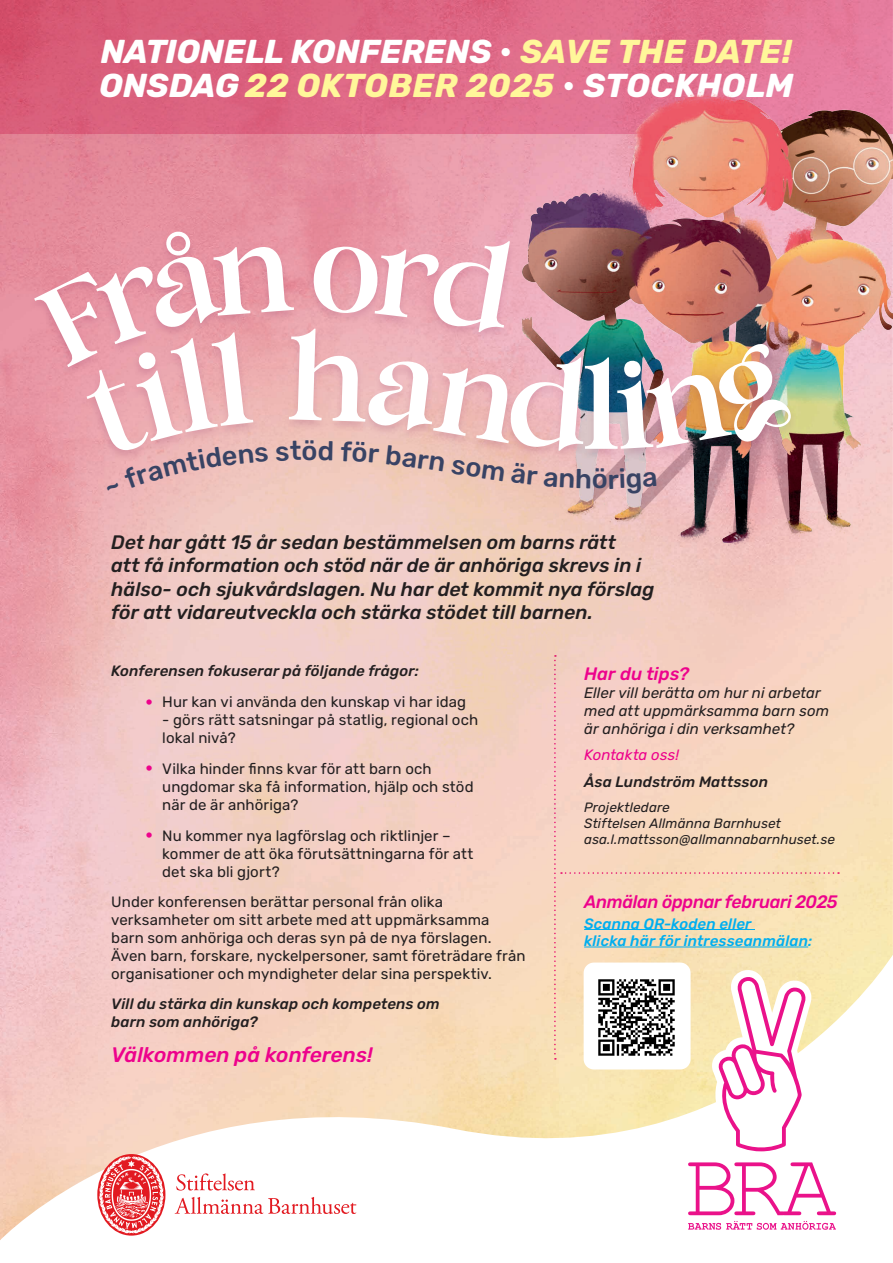
<style>
.page{position:relative;width:893px;height:1263px;background:#fff}
.page>*{position:absolute;margin:0;border:0;box-sizing:border-box;transform-origin:0 0}
.t1{font:127.5px "cinemasunday";color:#fff}
.t2{font:italic 700 33px/34.2px "Rubik";color:#fff}
.t3{font:500 27px "Rubik";color:#384364}
.t4{font:italic 500 21px "Rubik";color:#ed028c}
.t5{font:italic 500 19.5px/23.4px "Rubik";color:#231f20}
.t6{font:italic 500 18px "Rubik";letter-spacing:-.015em;color:#ed028c}
.t7{font:15px/18px "Rubik";letter-spacing:.005em;color:#231f20}
.t8{font:italic 500 15px/18px "Rubik";letter-spacing:.01em;color:#231f20}
.t9{font:italic 15px/18px "Rubik";letter-spacing:.005em;color:#231f20}
.t10{font:italic 500 15px/17.5px "Rubik";letter-spacing:.01em;color:#00aeef}
.t11{font:italic 15px "Rubik";letter-spacing:-.005em;color:#ed028c}
.t12{font:italic 13.5px/16.2px "Rubik";letter-spacing:.01em;color:#231f20}
.s1{font-style:normal}
.s2{color:#fff79a}
.s3{font-weight:700;font-size:21px;color:#ed028c}
</style>
<div class="page">
<img style="left:0;top:134px;width:893px;height:1106px">
<div style="left:0;top:0;width:893px;height:134px;background:linear-gradient(to right,#d75873,#e57a9a)"></div>
<svg style="left:688px;top:1221px;width:148px;height:9px"></svg>
<svg style="left:176px;top:1173px;width:79px;height:17px"></svg>
<svg style="left:175px;top:1197px;width:181px;height:17px"></svg>
<svg style="left:99px;top:1156px;width:65px;height:77px"></svg>
<svg style="left:554px;top:655px;width:285px;height:560px"></svg>
<div style="left:584px;top:962px;width:107px;height:107px;background:#fff;border-radius:10px"></div>
<img style="left:494px;top:88px;width:399px;height:465px">
<div style="left:28px;top:229px;width:770px;height:232px;background:#8a2d62;opacity:.2"></div>
<img style="left:598px;top:979px;width:77px;height:77px">
<img style="left:615px;top:340px;width:182px;height:109px">
<svg style="left:34px;top:226px;width:557px;height:264px;background:#e3a2aa"></svg>
<svg style="left:609px;top:468px;width:47px;height:26px"></svg>
<h2 class="t2" style="left:99px;top:35px;width:695px">NATIONELL KONFERENS <span class="s1">•</span> <span class="s2">SAVE THE DATE!<br></span>ONSDAG <span class="s2">22 OKTOBER 2025</span> <span class="s1">•</span> STOCKHOLM</h2>
<h3 class="t3" style="left:301px;top:435px;width:18px">ö</h3>
<h1 class="t1" style="left:584px;top:344px;width:35px">l</h1>
<h3 class="t3" style="left:592px;top:464px;width:18px">ö</h3>
<h3 class="t5" style="left:111px;top:531px;width:545px">Det har gått 15 år sedan bestämmelsen om barns rätt<br>att få information och stöd när de är anhöriga skrevs in i hälso- och sjukvårdslagen. Nu har det kommit nya förslag för att vidareutveckla och stärka stödet till barnen.</h3>
<p class="t8" style="left:111px;top:663px;width:309px">Konferensen fokuserar på följande frågor:</p>
<p class="t7" style="left:145px;top:693px;width:322px"><span class="s3">•</span> Hur kan vi använda den kunskap vi har idag</p>
<p class="t7" style="left:162px;top:711px;width:317px">- görs rätt satsningar på statlig, regional och lokal nivå?</p>
<p class="t7" style="left:162px;top:760px;width:313px;text-indent:-17px"><span class="s3">•</span> Vilka hinder finns kvar för att barn och ungdomar ska få information, hjälp och stöd när de är anhöriga?</p>
<p class="t7" style="left:162px;top:827px;width:313px;text-indent:-17px"><span class="s3">•</span> Nu kommer nya lagförslag och riktlinjer – kommer de att öka förutsättningarna för att det ska bli gjort?</p>
<p class="t7" style="left:111px;top:893px;width:416px">Under konferensen berättar personal från olika verksamheter om sitt arbete med att uppmärksamma barn som anhöriga och deras syn på de nya förslagen.<br>Även barn, forskare, nyckelpersoner, samt företrädare från organisationer och myndigheter delar sina perspektiv.</p>
<p class="t8" style="left:111px;top:996px;width:330px">Vill du stärka din kunskap och kompetens om barn som anhöriga?</p>
<h3 class="t4" style="left:111px;top:1042px;width:263px">Välkommen på konferens!</h3>
<p class="t6" style="left:584px;top:664px;width:106px">Har du tips?</p>
<p class="t9" style="left:584px;top:684px;width:246px">Eller vill berätta om hur ni arbetar med att uppmärksamma barn som är anhöriga i din verksamhet?</p>
<p class="t11" style="left:584px;top:746px;width:96px">Kontakta oss!</p>
<p class="t8" style="left:584px;top:773px;width:185px">Åsa Lundström Mattsson</p>
<p class="t12" style="left:584px;top:799px;width:252px">Projektledare<br>Stiftelsen Allmänna Barnhuset asa.l.mattsson@allmannabarnhuset.se</p>
<p class="t6" style="left:584px;top:891px;width:255px">Anmälan öppnar februari 2025</p>
<p class="t10" style="left:584px;top:915px;width:230px">Scanna QR-koden eller<br>klicka här för intresseanmälan:</p>
</div>
